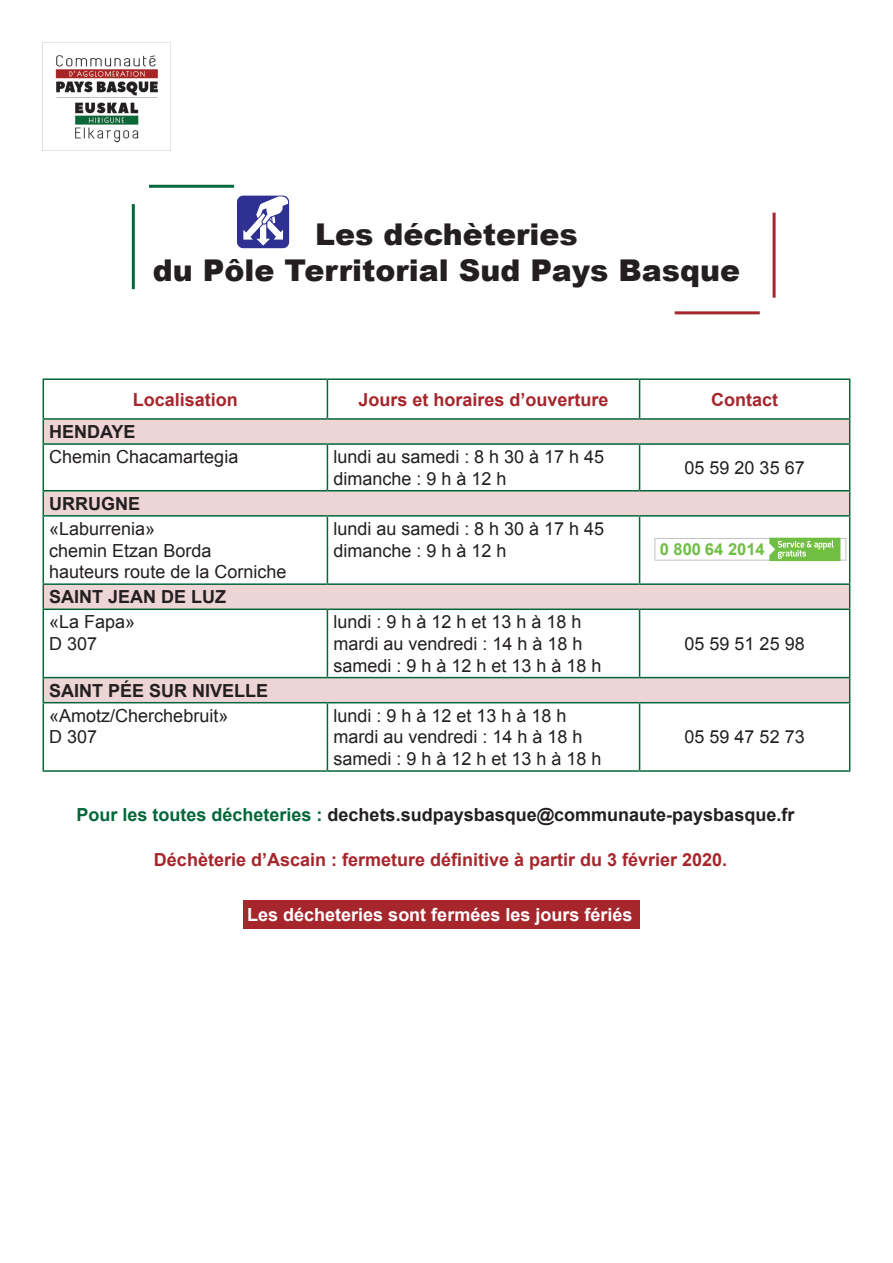
<style>
.page{position:relative;width:893px;height:1263px;background:#fff}
.page>*{position:absolute;margin:0;border:0;box-sizing:border-box;transform-origin:0 0}
.t1{font:900 30px/36px "Arial";color:#231f20;text-align:center}
.t2{font:18px/21.6px "Arial";color:#231f20}
.t3{font:700 18px "Arial";color:#231f20}
.t4{font:700 18px "Arial";color:#a6262c}
.t5{font:700 18px "Arial";color:#fff}
.t6{font:700 16.5px "Arial";color:#70be44}
.s1{color:#03673a}
</style>
<div class="page">
<img style="left:43px;top:55px;width:127px;height:96px">
<svg style="left:44px;top:420px;width:805px;height:282px"></svg>
<hr style="left:43px;top:378px;width:284px;height:2px;background:#03673a">
<hr style="left:43px;top:380px;width:1px;height:38px;background:#03673a">
<hr style="left:327px;top:378px;width:313px;height:2px;background:#03673a">
<hr style="left:327px;top:380px;width:1px;height:38px;background:#03673a">
<hr style="left:640px;top:378px;width:210px;height:2px;background:#03673a">
<hr style="left:639px;top:380px;width:1px;height:38px;background:#03673a">
<hr style="left:849px;top:380px;width:1px;height:38px;background:#03673a">
<hr style="left:43px;top:445px;width:1px;height:45px;background:#03673a">
<hr style="left:327px;top:445px;width:1px;height:45px;background:#03673a">
<hr style="left:639px;top:445px;width:1px;height:45px;background:#03673a">
<hr style="left:849px;top:445px;width:1px;height:45px;background:#03673a">
<hr style="left:43px;top:517px;width:1px;height:66px;background:#03673a">
<hr style="left:327px;top:517px;width:1px;height:66px;background:#03673a">
<hr style="left:639px;top:517px;width:1px;height:66px;background:#03673a">
<hr style="left:849px;top:517px;width:1px;height:66px;background:#03673a">
<hr style="left:43px;top:610px;width:1px;height:67px;background:#03673a">
<hr style="left:327px;top:610px;width:1px;height:67px;background:#03673a">
<hr style="left:639px;top:610px;width:1px;height:67px;background:#03673a">
<hr style="left:849px;top:610px;width:1px;height:67px;background:#03673a">
<hr style="left:43px;top:703px;width:1px;height:67px;background:#03673a">
<hr style="left:327px;top:703px;width:1px;height:67px;background:#03673a">
<hr style="left:639px;top:703px;width:1px;height:67px;background:#03673a">
<hr style="left:849px;top:703px;width:1px;height:67px;background:#03673a">
<hr style="left:43px;top:770px;width:284px;height:2px;background:#03673a">
<hr style="left:327px;top:770px;width:313px;height:2px;background:#03673a">
<hr style="left:640px;top:770px;width:210px;height:2px;background:#03673a">
<hr style="left:43px;top:418px;width:284px;height:2px;background:#03673a">
<svg style="left:43px;top:420px;width:1px;height:23px"></svg>
<hr style="left:327px;top:418px;width:313px;height:2px;background:#03673a">
<hr style="left:640px;top:418px;width:210px;height:2px;background:#03673a">
<svg style="left:849px;top:420px;width:1px;height:23px"></svg>
<hr style="left:43px;top:443px;width:284px;height:2px;background:#03673a">
<hr style="left:327px;top:443px;width:313px;height:2px;background:#03673a">
<hr style="left:640px;top:443px;width:210px;height:2px;background:#03673a">
<svg style="left:43px;top:491px;width:1px;height:24px"></svg>
<hr style="left:43px;top:490px;width:284px;height:1px;background:#03673a">
<hr style="left:327px;top:490px;width:313px;height:1px;background:#03673a">
<hr style="left:640px;top:490px;width:210px;height:1px;background:#03673a">
<svg style="left:849px;top:491px;width:1px;height:24px"></svg>
<hr style="left:43px;top:515px;width:284px;height:2px;background:#03673a">
<hr style="left:327px;top:515px;width:313px;height:2px;background:#03673a">
<hr style="left:640px;top:515px;width:210px;height:2px;background:#03673a">
<svg style="left:43px;top:585px;width:1px;height:23px"></svg>
<hr style="left:43px;top:583px;width:284px;height:2px;background:#03673a">
<hr style="left:327px;top:583px;width:313px;height:2px;background:#03673a">
<hr style="left:640px;top:583px;width:210px;height:2px;background:#03673a">
<svg style="left:849px;top:585px;width:1px;height:23px"></svg>
<hr style="left:43px;top:608px;width:284px;height:2px;background:#03673a">
<hr style="left:327px;top:608px;width:313px;height:2px;background:#03673a">
<hr style="left:640px;top:608px;width:210px;height:2px;background:#03673a">
<hr style="left:43px;top:677px;width:284px;height:1px;background:#03673a">
<svg style="left:43px;top:678px;width:1px;height:24px"></svg>
<hr style="left:327px;top:677px;width:313px;height:1px;background:#03673a">
<hr style="left:640px;top:677px;width:210px;height:1px;background:#03673a">
<svg style="left:849px;top:678px;width:1px;height:24px"></svg>
<hr style="left:43px;top:702px;width:284px;height:1px;background:#03673a">
<hr style="left:327px;top:702px;width:313px;height:1px;background:#03673a">
<hr style="left:640px;top:702px;width:210px;height:1px;background:#03673a">
<svg style="left:654px;top:538px;width:192px;height:23px"></svg>
<div style="left:243px;top:900px;width:396px;height:29px;background:#a6262c"></div>
<hr style="left:773px;top:213px;width:3px;height:85px;background:#a6262c">
<hr style="left:132px;top:204px;width:3px;height:85px;background:#03673a">
<hr style="left:675px;top:311px;width:85px;height:3px;background:#a6262c">
<hr style="left:149px;top:185px;width:85px;height:3px;background:#03673a">
<svg style="left:237px;top:196px;width:52px;height:52px"></svg>
<p class="t1" style="left:153px;top:216px;width:589px">Les déchèteries<br>du Pôle Territorial Sud Pays Basque</p>
<p class="t4" style="left:133px;top:387px;width:107px">Localisation</p>
<p class="t4" style="left:358px;top:387px;width:252px">Jours et horaires d’ouverture</p>
<p class="t4" style="left:711px;top:387px;width:68px">Contact</p>
<p class="t3" style="left:49px;top:420px;width:88px">HENDAYE</p>
<p class="t2" style="left:49px;top:446px;width:191px">Chemin Chacamartegia</p>
<p class="t2" style="left:333px;top:446px;width:272px">lundi au samedi : 8 h 30 à 17 h 45</p>
<p class="t2" style="left:333px;top:468px;width:175px">dimanche : 9 h à 12 h</p>
<p class="t2" style="left:685px;top:457px;width:122px">05 59 20 35 67</p>
<p class="t3" style="left:49px;top:491px;width:92px">URRUGNE</p>
<p class="t2" style="left:49px;top:518px;width:239px">«Laburrenia»<br>chemin Etzan Borda<br>hauteurs route de la Corniche</p>
<p class="t2" style="left:333px;top:518px;width:272px">lundi au samedi : 8 h 30 à 17 h 45</p>
<p class="t2" style="left:333px;top:540px;width:175px">dimanche : 9 h à 12 h</p>
<p class="t6" style="left:660px;top:538px;width:106px">0 800 64 2014</p>
<p class="t3" style="left:49px;top:585px;width:179px">SAINT JEAN DE LUZ</p>
<p class="t2" style="left:49px;top:611px;width:88px">«La Fapa»<br>D 307</p>
<p class="t2" style="left:333px;top:611px;width:270px">lundi : 9 h à 12 h et 13 h à 18 h mardi au vendredi : 14 h à 18 h samedi : 9 h à 12 h et 13 h à 18 h</p>
<p class="t3" style="left:49px;top:678px;width:221px">SAINT PÉE SUR NIVELLE</p>
<p class="t2" style="left:49px;top:705px;width:181px">«Amotz/Cherchebruit»<br>D 307</p>
<p class="t2" style="left:333px;top:705px;width:270px">lundi : 9 h à 12 et 13 h à 18 h mardi au vendredi : 14 h à 18 h samedi : 9 h à 12 h et 13 h à 18 h</p>
<p class="t2" style="left:685px;top:633px;width:122px">05 59 51 25 98</p>
<p class="t2" style="left:685px;top:726px;width:122px">05 59 47 52 73</p>
<p class="t3" style="left:77px;top:803px;width:719px"><span class="s1">Pour les toutes décheteries :</span> dechets.sudpaysbasque@communaute-paysbasque.fr</p>
<p class="t4" style="left:154px;top:847px;width:575px">Déchèterie d’Ascain : fermeture définitive à partir du 3 février 2020.</p>
<p class="t5" style="left:247px;top:903px;width:387px">Les décheteries sont fermées les jours fériés</p>
</div>
